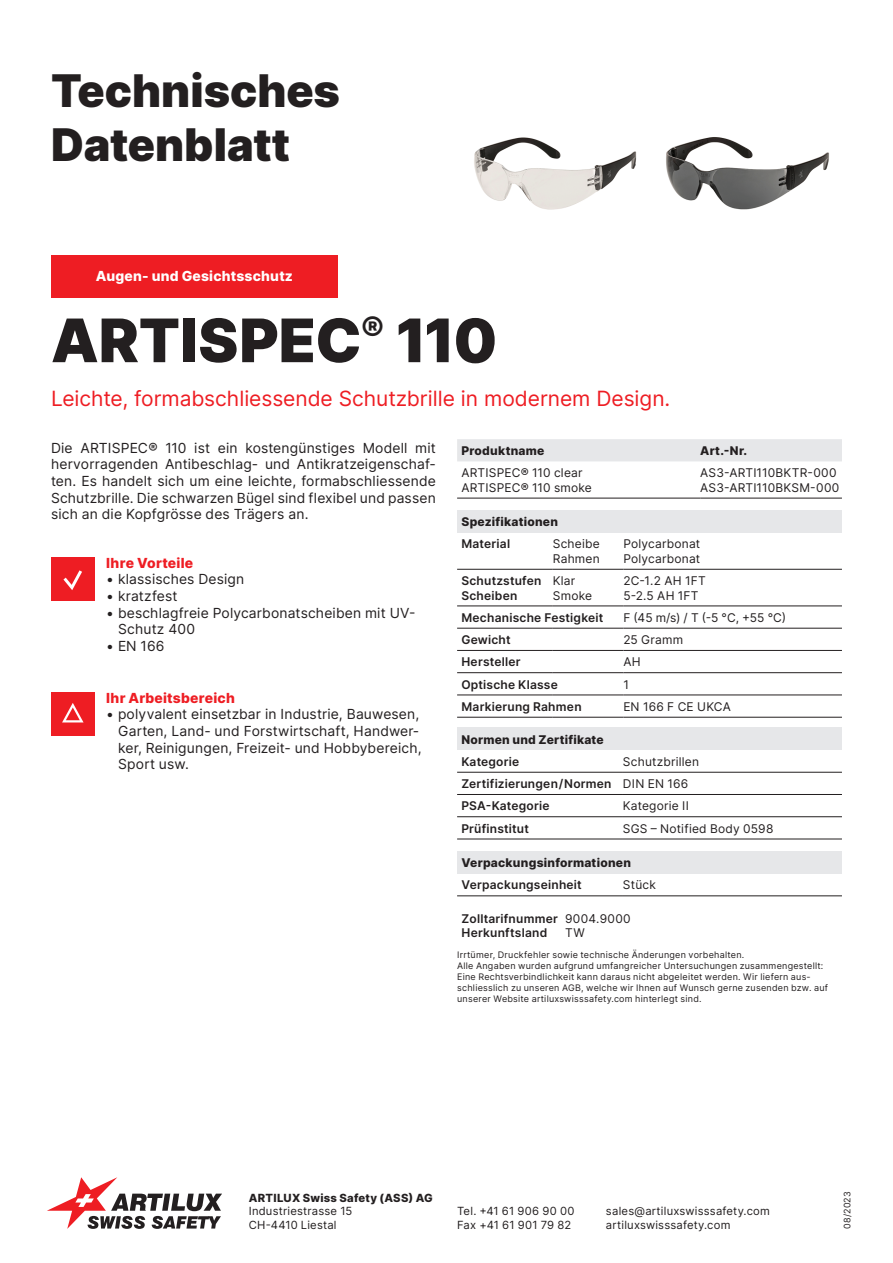
<style>
.page{position:relative;width:893px;height:1263px;background:#fff}
.page>*{position:absolute;margin:0;border:0;box-sizing:border-box;transform-origin:0 0}
.t1{font:900 60px "Inter";color:#231f20}
.t2{font:900 45px/54px "Inter";color:#231f20}
.t3{font:21px "Inter";color:#ee1d23}
.t4{font:13.8px/16.6px "Inter";letter-spacing:.01em;color:#231f20}
.t5{font:800 13.8px "Inter";letter-spacing:.015em;color:#ee1d23}
.t6{font:800 13.8px "Inter";letter-spacing:.015em;color:#fff}
.t7{font:600 12px/14.4px "Inter";letter-spacing:.02em;color:#231f20}
.t8{font:12px/14.4px "Inter";letter-spacing:.02em;color:#231f20}
.t9{font:800 12px "Inter";letter-spacing:.02em;color:#231f20}
.t10{font:11.25px/13.5px "Inter";letter-spacing:.02em;color:#231f20}
.t11{font:800 11.25px "Inter";letter-spacing:.025em;color:#231f20}
.t12{font:9px/10.8px "Inter";letter-spacing:.03em;color:#231f20}
.s1{font-weight:400}
</style>
<div class="page">
<svg style="left:47px;top:1177px;width:174px;height:52px"></svg>
<div style="left:51px;top:255px;width:287px;height:43px;background:#ee1d23"></div>
<div style="left:51px;top:557px;width:44px;height:44px;background:#ee1d23"></div>
<svg style="left:63px;top:570px;width:19px;height:20px"></svg>
<div style="left:51px;top:692px;width:44px;height:44px;background:#ee1d23"></div>
<svg style="left:62px;top:703px;width:22px;height:19px"></svg>
<div style="left:457px;top:439px;width:385px;height:22px;background:#e6e7e9"></div>
<hr style="left:457px;top:498px;width:243px;height:1px;background:#231f20">
<hr style="left:700px;top:498px;width:142px;height:1px;background:#231f20">
<div style="left:457px;top:510px;width:385px;height:23px;background:#e6e7e9"></div>
<hr style="left:457px;top:569px;width:96px;height:1px;background:#231f20">
<hr style="left:553px;top:569px;width:70px;height:1px;background:#231f20">
<hr style="left:623px;top:569px;width:219px;height:1px;background:#231f20">
<hr style="left:457px;top:606px;width:96px;height:1px;background:#231f20">
<hr style="left:553px;top:606px;width:70px;height:1px;background:#231f20">
<hr style="left:623px;top:606px;width:219px;height:1px;background:#231f20">
<hr style="left:457px;top:628px;width:96px;height:1px;background:#231f20">
<hr style="left:553px;top:628px;width:70px;height:1px;background:#231f20">
<hr style="left:623px;top:628px;width:219px;height:1px;background:#231f20">
<hr style="left:457px;top:650px;width:96px;height:1px;background:#231f20">
<hr style="left:553px;top:650px;width:70px;height:1px;background:#231f20">
<hr style="left:623px;top:650px;width:219px;height:1px;background:#231f20">
<hr style="left:457px;top:672px;width:96px;height:1px;background:#231f20">
<hr style="left:553px;top:672px;width:70px;height:1px;background:#231f20">
<hr style="left:623px;top:672px;width:219px;height:1px;background:#231f20">
<hr style="left:457px;top:695px;width:96px;height:1px;background:#231f20">
<hr style="left:553px;top:695px;width:70px;height:1px;background:#231f20">
<hr style="left:623px;top:695px;width:219px;height:1px;background:#231f20">
<hr style="left:457px;top:717px;width:96px;height:1px;background:#231f20">
<hr style="left:553px;top:717px;width:70px;height:1px;background:#231f20">
<hr style="left:623px;top:717px;width:219px;height:1px;background:#231f20">
<div style="left:457px;top:728px;width:385px;height:22px;background:#e6e7e9"></div>
<hr style="left:457px;top:772px;width:166px;height:1px;background:#231f20">
<hr style="left:623px;top:772px;width:219px;height:1px;background:#231f20">
<hr style="left:457px;top:794px;width:166px;height:1px;background:#231f20">
<hr style="left:623px;top:794px;width:219px;height:1px;background:#231f20">
<hr style="left:457px;top:816px;width:166px;height:1px;background:#231f20">
<hr style="left:623px;top:816px;width:219px;height:1px;background:#231f20">
<hr style="left:457px;top:839px;width:166px;height:1px;background:#231f20">
<hr style="left:623px;top:839px;width:219px;height:1px;background:#231f20">
<div style="left:457px;top:851px;width:385px;height:22px;background:#e6e7e9"></div>
<hr style="left:457px;top:895px;width:166px;height:1px;background:#231f20">
<hr style="left:623px;top:895px;width:219px;height:1px;background:#231f20">
<img style="left:474px;top:137px;width:355px;height:73px">
<h2 class="t2" style="left:51px;top:63px;width:291px">Technisches<br>Datenblatt</h2>
<p class="t6" style="left:96px;top:266px;width:199px">Augen- und Gesichtsschutz</p>
<h1 class="t1" style="left:51px;top:297px;width:448px">ARTISPEC<sup>®</sup> 110</h1>
<h3 class="t3" style="left:51px;top:383px;width:621px">Leichte, formabschliessende Schutzbrille in modernem Design.</h3>
<p class="t4" style="left:51px;top:439px;width:386px;text-align:justify">Die ARTISPEC® 110 ist ein kostengünstiges Modell mit hervorragenden Antibeschlag- und Antikratzeigenschaf&shy;ten. Es handelt sich um eine leichte, formabschliessende Schutzbrille. Die schwarzen Bügel sind flexibel und passen sich an die Kopfgrösse des Trägers an.</p>
<p class="t5" style="left:106px;top:553px;width:88px">Ihre Vorteile</p>
<p class="t4" style="left:106px;top:571px;width:140px">• klassisches Design</p>
<p class="t4" style="left:106px;top:587px;width:73px">• kratzfest</p>
<p class="t4" style="left:118px;top:604px;width:299px;text-indent:-12px">• beschlagfreie Polycarbonatscheiben mit UV-<br>Schutz 400</p>
<p class="t4" style="left:106px;top:637px;width:60px">• EN 166</p>
<p class="t9" style="left:461px;top:442px;width:85px">Produktname</p>
<p class="t9" style="left:700px;top:442px;width:48px">Art.-Nr.</p>
<p class="t8" style="left:461px;top:465px;width:132px">ARTISPEC® 110 clear<br>ARTISPEC® 110 smoke</p>
<p class="t8" style="left:700px;top:465px;width:141px">AS3-ARTI110BKTR-000<br>AS3-ARTI110BKSM-000</p>
<p class="t9" style="left:461px;top:513px;width:98px">Spezifikationen</p>
<p class="t7" style="left:461px;top:537px;width:50px">Material</p>
<p class="t8" style="left:553px;top:537px;width:49px">Scheibe<br>Rahmen</p>
<p class="t8" style="left:623px;top:537px;width:78px">Polycarbonat<br>Polycarbonat</p>
<p class="t7" style="left:461px;top:573px;width:82px">Schutzstufen<br>Scheiben</p>
<p class="t8" style="left:553px;top:573px;width:41px">Klar<br>Smoke</p>
<p class="t8" style="left:623px;top:573px;width:84px">2C-1.2 AH 1FT<br>5-2.5 AH 1FT</p>
<p class="t7" style="left:461px;top:610px;width:143px">Mechanische Festigkeit</p>
<p class="t8" style="left:623px;top:610px;width:164px">F (45 m/s) / T (-5 °C, +55 °C)</p>
<p class="t7" style="left:461px;top:632px;width:51px">Gewicht</p>
<p class="t8" style="left:623px;top:632px;width:61px">25 Gramm</p>
<p class="t7" style="left:461px;top:654px;width:61px">Hersteller</p>
<p class="t8" style="left:623px;top:654px;width:19px">AH</p>
<p class="t7" style="left:461px;top:677px;width:98px">Optische Klasse</p>
<p class="t8" style="left:623px;top:677px;width:7px">1</p>
<p class="t7" style="left:461px;top:699px;width:122px">Markierung Rahmen</p>
<p class="t8" style="left:623px;top:699px;width:109px">EN 166 F CE UKCA</p>
<p class="t9" style="left:461px;top:730px;width:144px">Normen und Zertifikate</p>
<p class="t7" style="left:461px;top:754px;width:59px">Kategorie</p>
<p class="t5" style="left:106px;top:687px;width:130px">Ihr Arbeitsbereich</p>
<p class="t4" style="left:118px;top:706px;width:305px;text-indent:-12px">• polyvalent einsetzbar in Industrie, Bauwesen, Garten, Land- und Forstwirtschaft, Handwer&shy;ker, Reinigungen, Freizeit- und Hobbybereich, Sport usw.</p>
<p class="t7" style="left:461px;top:750px;width:239px;line-height:22.2px;text-indent:162px"><span class="s1">Schutzbrillen<br></span>Zertifizierungen/Normen <span class="s1">DIN EN 166<br></span>PSA-Kategorie</p>
<p class="t8" style="left:623px;top:798px;width:67px">Kategorie II</p>
<p class="t7" style="left:461px;top:821px;width:69px">Prüfinstitut</p>
<p class="t8" style="left:623px;top:821px;width:152px">SGS – Notified Body 0598</p>
<p class="t9" style="left:461px;top:854px;width:171px">Verpackungsinformationen</p>
<p class="t7" style="left:461px;top:878px;width:122px">Verpackungseinheit</p>
<p class="t8" style="left:623px;top:878px;width:35px">Stück</p>
<p class="t7" style="left:462px;top:911px;width:171px">Zolltarifnummer <span class="s1">9004.9000<br></span>Herkunftsland</p>
<p class="t8" style="left:565px;top:925px;width:21px">TW</p>
<p class="t12" style="left:457px;top:950px;width:372px">Irrtümer, Druckfehler sowie technische Änderungen vorbehalten.<br>Alle Angaben wurden aufgrund umfangreicher Untersuchungen zusammengestellt:<br>Eine Rechtsverbindlichkeit kann daraus nicht abgeleitet werden. Wir liefern aus&shy;schliesslich zu unseren AGB, welche wir Ihnen auf Wunsch gerne zusenden bzw. auf unserer Website artiluxswisssafety.com hinterlegt sind.</p>
<p class="t11" style="left:249px;top:1190px;width:186px">ARTILUX Swiss Safety (ASS) AG</p>
<p class="t10" style="left:249px;top:1204px;width:105px">Industriestrasse 15<br>CH-4410 Liestal</p>
<p class="t10" style="left:457px;top:1204px;width:119px">Tel. +41 61 906 90 00<br>Fax +41 61 901 79 82</p>
<p class="t10" style="left:606px;top:1204px;width:165px">sales@artiluxswisssafety.com artiluxswisssafety.com</p>
<p class="t12" style="left:842px;top:1229px;width:39px;rotate:-90deg">08/2023</p>
</div>
